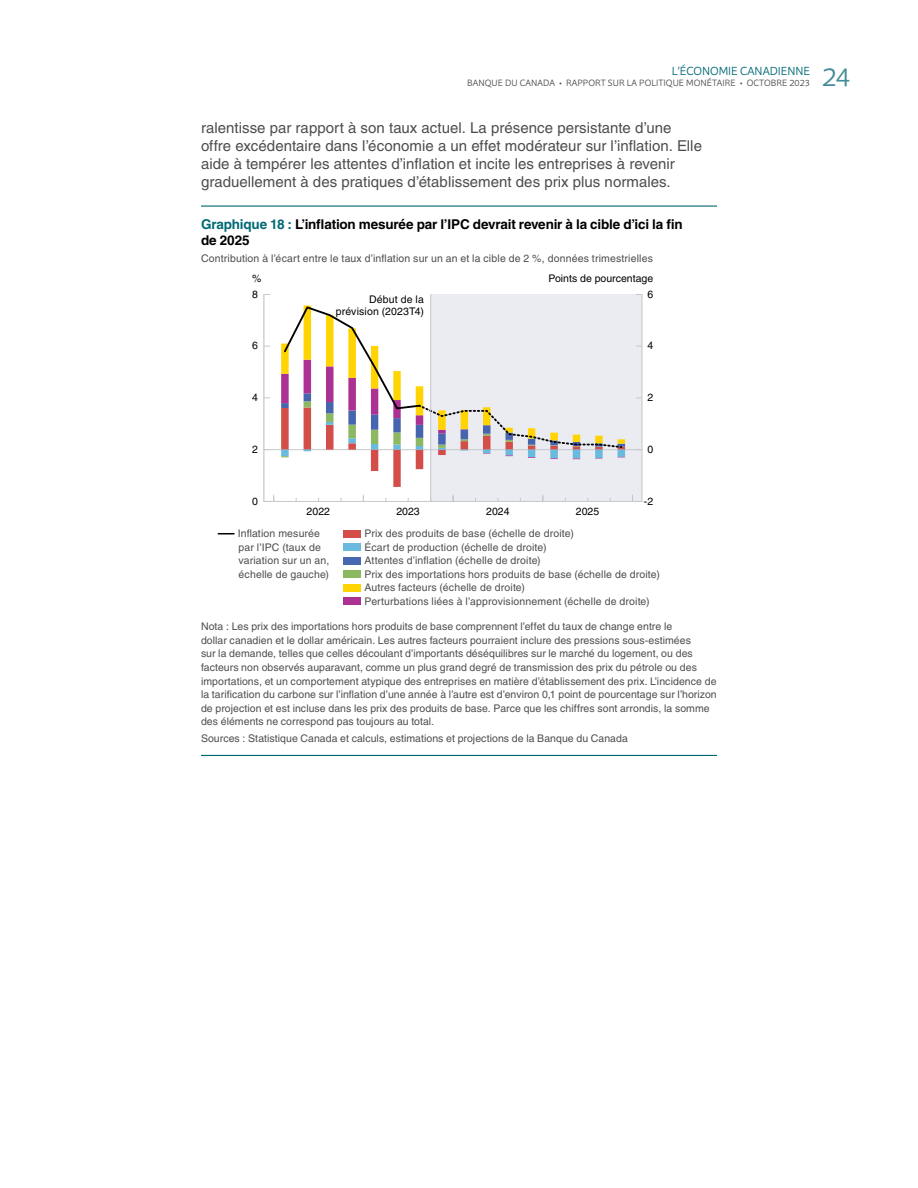
<style>
.page{position:relative;width:918px;height:1188px;background:#fff}
.page>*{position:absolute;margin:0;border:0;box-sizing:border-box;transform-origin:0 0}
.t1{font:300 27px "Sonus";color:#418c98}
.t2{font:15px/18px "Helvetica LT Pro";letter-spacing:.005em;color:#4d4d4f}
.t3{font:700 13.5px/16.5px "Helvetica LT Pro";letter-spacing:-.015em;color:#000}
.t4{font:300 12px "Sonus";color:#006976}
.t5{font:10.5px/13.5px "Helvetica LT Pro";letter-spacing:.005em;color:#4d4d4f}
.t6{font:10.5px/12px "Helvetica LT Pro";color:#000;text-align:right}
.t7{font:300 9.3px "Sonus";letter-spacing:.01em;color:#4d4d4f}
.s1{color:#006974}
</style>
<div class="page">
<hr style="left:201px;top:755px;width:516px;height:1px;background:#006974">
<hr style="left:201px;top:206px;width:516px;height:1px;background:#006974">
<svg style="left:218px;top:533px;width:16px;height:1px"></svg>
<div style="left:344px;top:530px;width:18px;height:7px;background:#d34d49"></div>
<div style="left:344px;top:543px;width:18px;height:8px;background:#69bade"></div>
<div style="left:344px;top:557px;width:18px;height:7px;background:#4769b2"></div>
<div style="left:344px;top:570px;width:18px;height:8px;background:#8cb861"></div>
<div style="left:344px;top:584px;width:18px;height:7px;background:#ffd400"></div>
<div style="left:344px;top:597px;width:18px;height:8px;background:#ab3192"></div>
<div style="left:431px;top:294px;width:211px;height:207px;background:#ebecf2"></div>
<hr style="left:264px;top:449px;width:378px;height:1px;background:#c7c8ca">
<hr style="left:642px;top:294px;width:1px;height:207px;background:#c7c8ca">
<hr style="left:264px;top:294px;width:1px;height:207px;background:#c7c8ca">
<hr style="left:264px;top:501px;width:378px;height:1px;background:#c7c8ca">
<svg style="left:264px;top:495px;width:10px;height:6px"></svg>
<svg style="left:632px;top:495px;width:10px;height:6px"></svg>
<svg style="left:281px;top:305px;width:344px;height:182px"></svg>
<hr style="left:430px;top:294px;width:1px;height:207px;background:#c7c8ca">
<p class="t4" style="left:672px;top:63px;width:98px">L’ÉCONOMIE CANADIE</p>
<p class="t4" style="left:787px;top:63px;width:23px">NNE</p>
<p class="t7" style="left:467px;top:77px;width:148px">BAN QUE DU CANADA • RAPPORT SUR</p>
<p class="t7" style="left:627px;top:77px;width:36px">LA POLITIQUE</p>
<p class="t7" style="left:686px;top:77px;width:27px">MONÉTAIRE</p>
<p class="t7" style="left:740px;top:77px;width:72px">• OCTOBRE 2023</p>
<h1 class="t1" style="left:822px;top:59px;width:30px">24</h1>
<p class="t2" style="left:201px;top:119px;width:503px">ralentisse par rapport à son taux actuel. La présence persistante d’une offre excédentaire dans l’économie a un effet modérateur sur l’inflation. Elle aide à tempérer les attentes d’inflation et incite les entreprises à revenir graduellement à des pratiques d’établissement des prix plus normales.</p>
<p class="t3" style="left:201px;top:216px;width:483px"><span class="s1">Graphique 18 :</span> L’inflation mesurée par l’IPC devrait revenir à la cible d’ici la fin de 2025</p>
<p class="t5" style="left:201px;top:251px;width:453px">Contribution à l’écart entre le taux d’inflation sur un an et la cible de 2 %, données trimestrielles</p>
<p class="t6" style="left:252px;top:273px;width:11px">%</p>
<p class="t6" style="left:549px;top:273px;width:106px">Points de pourcentage</p>
<p class="t6" style="left:252px;top:288px;width:7px">8</p>
<p class="t6" style="left:336px;top:293px;width:90px">Début de la prévision (2023T4)</p>
<p class="t6" style="left:647px;top:288px;width:7px">6</p>
<p class="t6" style="left:252px;top:340px;width:7px">6</p>
<p class="t6" style="left:647px;top:340px;width:7px">4</p>
<p class="t6" style="left:252px;top:391px;width:7px">4</p>
<p class="t6" style="left:647px;top:391px;width:7px">2</p>
<p class="t6" style="left:252px;top:443px;width:7px">2</p>
<p class="t6" style="left:252px;top:495px;width:7px">0</p>
<p class="t6" style="left:307px;top:506px;width:25px">2022</p>
<p class="t6" style="left:396px;top:506px;width:25px">2023</p>
<p class="t6" style="left:486px;top:506px;width:25px">2024</p>
<p class="t6" style="left:576px;top:506px;width:25px">2025</p>
<p class="t6" style="left:647px;top:443px;width:7px">0</p>
<p class="t6" style="left:644px;top:495px;width:11px">-2</p>
<p class="t5" style="left:238px;top:527px;width:93px">Inflation mesurée par l’IPC (taux de variation sur un an, échelle de gauche)</p>
<p class="t5" style="left:364px;top:527px;width:297px">Prix des produits de base (échelle de droite)<br>Écart de production (échelle de droite)<br>Attentes d’inflation (échelle de droite)<br>Prix des importations hors produits de base (échelle de droite)<br>Autres facteurs (échelle de droite)<br>Perturbations liées à l’approvisionnement (échelle de droite)</p>
<p class="t5" style="left:201px;top:620px;width:517px">Nota : Les prix des importations hors produits de base comprennent l’effet du taux de change entre le<br>dollar canadien et le dollar américain. Les autres facteurs pourraient inclure des pressions sous-estimées<br>sur la demande, telles que celles découlant d’importants déséquilibres sur le marché du logement, ou des facteurs non observés auparavant, comme un plus grand degré de transmission des prix du pétrole ou des importations, et un comportement atypique des entreprises en matière d’établissement des prix. L’incidence de la tarification du carbone sur l’inflation d’une année à l’autre est d’environ 0,1 point de pourcentage sur l’horizon de projection et est incluse dans les prix des produits de base. Parce que les chiffres sont arrondis, la somme des éléments ne correspond pas toujours au total.</p>
<p class="t5" style="left:201px;top:731px;width:428px">Sources : Statistique Canada et calculs, estimations et projections de la Banque du Canada</p>
</div>
